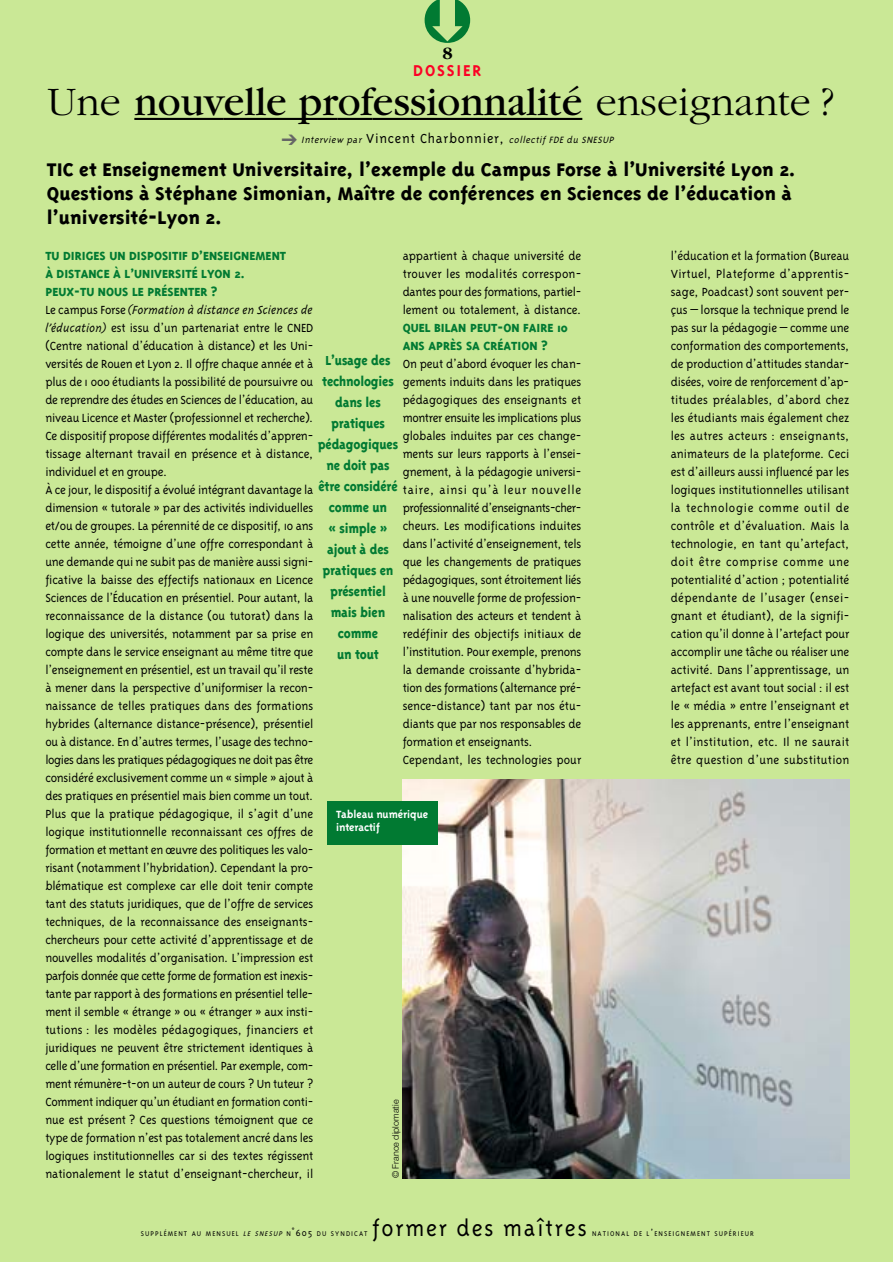
<style>
.page{position:relative;width:893px;height:1262px;background:#fff}
.page>*{position:absolute;margin:0;border:0;box-sizing:border-box;transform-origin:0 0}
.t1{font:42px "Garamond";color:#000}
.t2{font:300 25.5px "Triplex";letter-spacing:.07em;color:#000}
.t3{font:800 21px/24px "Triplex";color:#000}
.t4{font:700 18px "Triplex";letter-spacing:.1em;color:#fc0125}
.t5{font:700 18px "Garamond";color:#000}
.t6{font:800 15px/21px "Triplex";letter-spacing:-.015em;color:#017a32;text-align:center;scale:.91 1}
.t7{font:300 13.5px/18px "Triplex";letter-spacing:-.015em;color:#000}
.t8{font:800 13.5px/18px "Triplex";color:#017a32}
.t9{font:700 12px/13.5px "Triplex";letter-spacing:-.01em;color:#fff}
.t10{font:italic 300 10.5px "Triplex";color:#000}
.t11{font:300 9px "Helvetica Neue";color:#000}
.t12{font:300 7.8px "Triplex";letter-spacing:.135em;color:#000}
.s1{font-weight:300}
.s2{color:#666}
.s3{font-style:normal;font-size:15px}
.s4{font-weight:800;color:#017a32}
.s5{font-style:italic}
.s6{font-size:10.5px}
</style>
<div class="page">
<div style="left:1px;top:0;width:891px;height:1262px;background:#cae896"></div>
<hr style="left:134px;top:118px;width:90px;height:2px;background:#000">
<hr style="left:224px;top:118px;width:114px;height:2px;background:#000">
<hr style="left:338px;top:118px;width:34px;height:2px;background:#000">
<hr style="left:372px;top:118px;width:210px;height:2px;background:#000">
<img style="left:402px;top:779px;width:447px;height:399px">
<div style="left:327px;top:801px;width:111px;height:43px;background:#017a32"></div>
<h3 class="t5" style="left:442px;top:47px;width:12px">8</h3>
<h3 class="t4" style="left:413px;top:63px;width:70px">DOSSIER</h3>
<h1 class="t1" style="left:47px;top:87px;width:788px"><span class="s1">Une</span> nouvelle professionnalité <span class="s1">enseignante ?</span></h1>
<h3 class="t3" style="left:47px;top:159px;width:750px">TIC et Enseignement Universitaire, l’exemple du Campus Forse à l’Université Lyon 2.<br>Questions à Stéphane Simonian, Maître de conférences en Sciences de l’éducation à l’université-Lyon 2.</h3>
<p class="t10" style="left:281px;top:136px;width:335px"><span class="s2">➔</span> Interview par <span class="s3">V i n c e n t C h a r b o n n i e r ,</span> collectif FDE du SNESUP</p>
<p class="t7" style="left:45px;top:248px;width:270px"><span class="s4">TU DIRIGES UN DISPOSITIF D’ENSEIGNEMENT<br>À DISTANCE À L’UNIVERSITÉ LYON 2.<br>PEUX-TU NOUS LE PRÉSENTER ?<br></span>Le campus Forse <span class="s5">(Formation à distance en Sciences de l’éducation)</span> est issu d’un partenariat entre le CNED (Centre national d’éducation à distance) et les Uni&shy;versités de Rouen et Lyon 2. Il offre chaque année et à plus de 1 000 étudiants la possibilité de poursuivre ou de reprendre des études en Sciences de l’éducation, au niveau Licence et Master (professionnel et recherche).<br>Ce dispositif propose différentes modalités d’appren&shy;tissage alternant travail en présence et à distance, individuel et en groupe.<br>À ce jour, le dispositif a évolué intégrant davantage la dimension « tutorale » par des activités individuelles et/ou de groupes. La pérennité de ce dispositif, 10 ans cette année, témoigne d’une offre correspondant à une demande qui ne subit pas de manière aussi signi&shy;ficative la baisse des effectifs nationaux en Licence Sciences de l’Éducation en présentiel. Pour autant, la reconnaissance de la distance (ou tutorat) dans la logique des universités, notamment par sa prise en compte dans le service enseignant au même titre que l’enseignement en présentiel, est un travail qu’il reste à mener dans la perspective d’uniformiser la recon&shy;naissance de telles pratiques dans des formations hybrides (alternance distance-présence), présentiel ou à distance. En d’autres termes, l’usage des techno&shy;logies dans les pratiques pédagogiques ne doit pas être considéré exclusivement comme un « simple » ajout à des pratiques en présentiel mais bien comme un tout.<br>Plus que la pratique pédagogique, il s’agit d’une logique institutionnelle reconnaissant ces offres de formation et mettant en œuvre des politiques les valo&shy;risant (notamment l’hybridation). Cependant la pro&shy;blématique est complexe car elle doit tenir compte tant des statuts juridiques, que de l’offre de services techniques, de la reconnaissance des enseignants&shy;chercheurs pour cette activité d’apprentissage et de nouvelles modalités d’organisation. L’impression est parfois donnée que cette forme de formation est inexis&shy;tante par rapport à des formations en présentiel telle&shy;ment il semble « étrange » ou « étranger » aux insti&shy;tutions : les modèles pédagogiques, financiers et juridiques ne peuvent être strictement identiques à celle d’une formation en présentiel. Par exemple, com&shy;ment rémunère-t-on un auteur de cours ? Un tuteur ?<br>Comment indiquer qu’un étudiant en formation conti&shy;nue est présent ? Ces questions témoignent que ce type de formation n’est pas totalement ancré dans les logiques institutionnelles car si des textes régissent nationalement le statut d’enseignant-chercheur, il</p>
<p class="t7" style="left:402px;top:248px;width:180px;text-align:justify">appartient à chaque université de trouver les modalités correspon&shy;dantes pour des formations, partiel&shy;lement ou totalement, à distance.</p>
<p class="t8" style="left:402px;top:320px;width:167px">QUEL BILAN PEUT-ON FAIRE 10<br>ANS APRÈS SA CRÉATION ?</p>
<p class="t7" style="left:402px;top:356px;width:180px">On peut d’abord évoquer les chan&shy;gements induits dans les pratiques pédagogiques des enseignants et montrer ensuite les implications plus globales induites par ces change&shy;ments sur leurs rapports à l’ensei&shy;gnement, à la pédagogie universi&shy;taire, ainsi qu’à leur nouvelle professionnalité d’enseignants-cher&shy;cheurs. Les modifications induites dans l’activité d’enseignement, tels que les changements de pratiques pédagogiques, sont étroitement liés à une nouvelle forme de profession&shy;nalisation des acteurs et tendent à redéfinir des objectifs initiaux de l’institution. Pour exemple, prenons la demande croissante d’hybrida&shy;tion des formations (alternance pré&shy;sence-distance) tant par nos étu&shy;diants que par nos responsables de formation et enseignants.<br>Cependant, les technologies pour</p>
<p class="t6" style="left:318px;top:351px;width:90px">L’usage des technologies dans les pratiques pédagogiques ne doit pas être considéré comme un<br>« simple » ajout à des pratiques en présentiel mais bien comme<br>un tout</p>
<p class="t9" style="left:336px;top:808px;width:94px">Tableau numérique interactif</p>
<p class="t11" style="left:392px;top:1178px;width:80px;rotate:-90deg">© France diplomatie</p>
<p class="t7" style="left:670px;top:248px;width:180px;text-align:justify">l’éducation et la formation (Bureau Virtuel, Plateforme d’apprentis&shy;sage, Poadcast) sont souvent per&shy;çus – lorsque la technique prend le pas sur la pédagogie – comme une conformation des comportements, de production d’attitudes standar&shy;disées, voire de renforcement d’ap&shy;titudes préalables, d’abord chez les étudiants mais également chez les autres acteurs : enseignants, animateurs de la plateforme. Ceci est d’ailleurs aussi influencé par les logiques institutionnelles utilisant la technologie comme outil de contrôle et d’évaluation. Mais la technologie, en tant qu’artefact, doit être comprise comme une potentialité d’action ; potentialité dépendante de l’usager (ensei&shy;gnant et étudiant), de la signifi&shy;cation qu’il donne à l’artefact pour accomplir une tâche ou réaliser une activité. Dans l’apprentissage, un artefact est avant tout social : il est le « média » entre l’enseignant et les apprenants, entre l’enseignant et l’institution, etc. Il ne saurait être question d’une substitution</p>
<p class="t12" style="left:141px;top:1230px;width:228px">SUPPLÉMENT AU MENSUEL <span class="s5">LE SNESUP</span> N<span class="s6">˚605</span> DU SYNDICAT</p>
<h2 class="t2" style="left:372px;top:1218px;width:216px">former des maîtres</h2>
<p class="t12" style="left:592px;top:1230px;width:163px">NATIONAL DE L<span class="s6">’</span>ENSEIGNEMENT SUPÉRIEUR</p>
</div>
